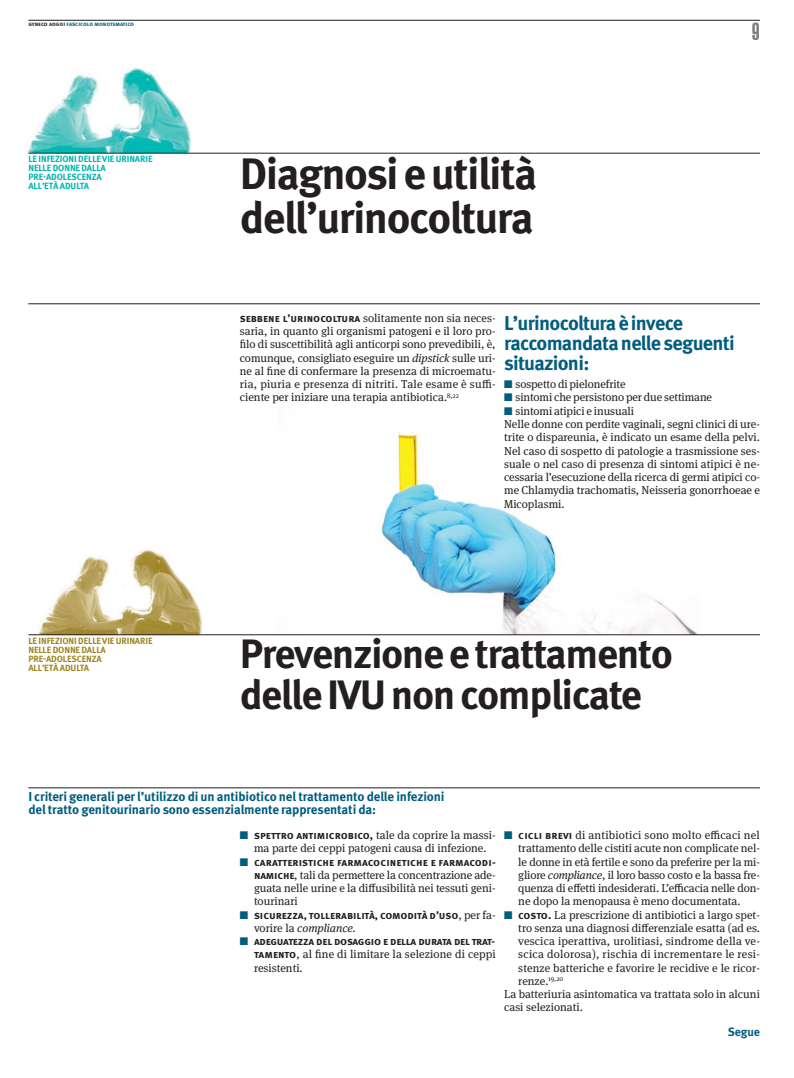
<style>
.page{position:relative;width:794px;height:1078px;background:#fff}
.page>*{position:absolute;margin:0;border:0;box-sizing:border-box;transform-origin:0 0}
.t1{font:700 44px/44px "Meta Pro";color:#241f1f}
.t2{font:700 41px/41px "Meta Pro";letter-spacing:-.035em;color:#241f1f}
.t3{font:900 extra-condensed 24px "Helvetica";color:#7d7c7e}
.t4{font:700 20px/20px "Meta Pro";letter-spacing:-.035em;color:#005d7f}
.t5{font:700 13px/13px "Meta Pro";letter-spacing:-.01em;color:#005d7f}
.t6{font:700 12px "Meta Pro";color:#005d7f}
.t7{font:11.5px/13.2px "Meta Serif OT";color:#241f1f;text-align:justify}
.t8{font:11.5px "Meta Serif OT";letter-spacing:.02em;color:#241f1f}
.t9{font:italic 11.5px "Meta Serif OT";color:#241f1f}
.t10{font:700 11px "Meta Pro";letter-spacing:-.01em;color:#241f1f}
.t11{font:700 9px/9px "Meta Pro";letter-spacing:-.01em;color:#00b5ae}
.t12{font:700 9px/9px "Meta Pro";letter-spacing:-.01em;color:#9e8521}
.t13{font:700 6px "Meta Pro";letter-spacing:-.01em;color:#005d7f}
.s1{color:#241f1f}
.s2{font-family:"Meta Pro";font-weight:700;font-size:11px}
.s3{font-style:italic}
.s4{color:#005d7f}
.s5{font-weight:700}
.s6{font-family:"Meta Serif OT";font-weight:400;font-size:11.5px}
.s7{font-style:normal}
</style>
<div class="page">
<img style="left:277px;top:360px;width:420px;height:274px">
<hr style="left:28px;top:20px;width:732px;height:1px;background:#241f1f">
<img style="left:27px;top:66px;width:164px;height:87px">
<hr style="left:28px;top:153px;width:732px;height:1px;background:#241f1f">
<img style="left:38px;top:549px;width:165px;height:85px">
<hr style="left:28px;top:634px;width:732px;height:1px;background:#241f1f">
<hr style="left:28px;top:303px;width:732px;height:1px;background:#241f1f">
<hr style="left:28px;top:787px;width:732px;height:1px;background:#241f1f">
<p class="t13" style="left:28px;top:22px;width:107px"><span class="s1">gyneco aogoi</span> fascicolo monotematico</p>
<h3 class="t3" style="left:752px;top:23px;width:9px">9</h3>
<p class="t11" style="left:28px;top:155px;width:126px">LE INFEZIONI DELLE VIE URINARIE<br>NELLE DONNE DALLA<br>PRE-ADOLESCENZA<br>ALL’ETÀ ADULTA</p>
<h1 class="t1" style="left:240px;top:155px;width:299px">Diagnosi e utilità dell’urinocoltura</h1>
<p class="t7" style="left:240px;top:312px;width:257px"><span class="s2">sebbene l’urinocoltura</span> solitamente non sia neces&shy;saria, in quanto gli organismi patogeni e il loro pro&shy;filo di suscettibilità agli anticorpi sono prevedibili, è, comunque, consigliato eseguire un <span class="s3">dipstick</span> sulle uri&shy;ne al fine di confermare la presenza di microematu&shy;ria, piuria e presenza di nitriti. Tale esame è suffi&shy;ciente per iniziare una terapia antibiotica.<sup>8,22</sup></p>
<h3 class="t4" style="left:504px;top:314px;width:232px">L’urinocoltura è invece raccomandata nelle seguenti situazioni:</h3>
<p class="t7" style="left:504px;top:378px;width:123px"><span class="s4">■</span> sospetto di pielonefrite</p>
<p class="t7" style="left:504px;top:391px;width:209px"><span class="s4">■</span> sintomi che persistono per due settimane</p>
<p class="t7" style="left:504px;top:405px;width:257px;text-align:left"><span class="s4">■</span> sintomi atipici e inusuali<br>Nelle donne con perdite vaginali, segni clinici di ure&shy;trite o dispareunia, è indicato un esame della pelvi.<br>Nel caso di sospetto di patologie a trasmissione ses&shy;suale o nel caso di presenza di sintomi atipici è ne&shy;cessaria l’esecuzione della ricerca di germi atipici co&shy;me Chlamydia trachomatis, Neisseria gonorrhoeae e Micoplasmi.</p>
<p class="t12" style="left:28px;top:636px;width:126px">LE INFEZIONI DELLE VIE URINARIE<br>NELLE DONNE DALLA<br>PRE-ADOLESCENZA<br>ALL’ETÀ ADULTA</p>
<h2 class="t2" style="left:240px;top:636px;width:435px">Prevenzione e trattamento delle IVU non complicate</h2>
<p class="t5" style="left:28px;top:791px;width:418px">I criteri generali per l’utilizzo di un antibiotico nel trattamento delle infezioni del tratto genitourinario sono essenzialmente rappresentati da:</p>
<p class="t7" style="left:240px;top:829px;width:257px;text-align:center"><span class="s4">■</span> <span class="s2">spettro antimicrobico</span><span class="s5">,</span> tale da coprire la massi&shy;ma parte dei ceppi patogeni causa di infezione.</p>
<p class="t10" style="left:240px;top:857px;width:257px"><span class="s4">■</span> caratteristiche farmacocinetiche e farmacodi-</p>
<p class="t7" style="left:254px;top:868px;width:243px"><span class="s2">namiche</span>, tali da permettere la concentrazione ade&shy;guata nelle urine e la diffusibilità nei tessuti geni&shy;tourinari</p>
<p class="t10" style="left:240px;top:910px;width:257px"><span class="s4">■</span> sicurezza, tollerabilità, comodità d’uso<span class="s6">, per fa-</span></p>
<p class="t9" style="left:254px;top:923px;width:103px"><span class="s7">vorire la</span> compliance.</p>
<p class="t10" style="left:240px;top:936px;width:257px"><span class="s4">■</span> adeguatezza del dosaggio e della durata del trat-</p>
<p class="t7" style="left:254px;top:948px;width:243px"><span class="s2">tamento</span>, al fine di limitare la selezione di ceppi resistenti.</p>
<p class="t7" style="left:518px;top:829px;width:243px;text-indent:-14px"><span class="s4">■</span> <span class="s2">cicli brevi</span> di antibiotici sono molto efficaci nel trattamento delle cistiti acute non complicate nel&shy;le donne in età fertile e sono da preferire per la mi&shy;gliore <span class="s3">compliance</span>, il loro basso costo e la bassa fre&shy;quenza di effetti indesiderati. L’efficacia nelle don&shy;ne dopo la menopausa è meno documentata.</p>
<p class="t7" style="left:504px;top:908px;width:257px"><span class="s4">■</span> <span class="s2">costo</span><span class="s5">.</span> La prescrizione di antibiotici a largo spet-</p>
<p class="t7" style="left:518px;top:921px;width:243px">tro senza una diagnosi differenziale esatta (ad es.</p>
<p class="t7" style="left:518px;top:935px;width:243px">vescica iperattiva, urolitiasi, sindrome della ve-</p>
<p class="t8" style="left:518px;top:949px;width:243px">scica dolorosa), rischia di incrementare le resi-</p>
<p class="t7" style="left:518px;top:961px;width:243px">stenze batteriche e favorire le recidive e le ricor-</p>
<p class="t7" style="left:518px;top:974px;width:46px">renze.<sup>19,20</sup></p>
<p class="t7" style="left:504px;top:988px;width:257px">La batteriuria asintomatica va trattata solo in alcuni</p>
<p class="t7" style="left:504px;top:1001px;width:80px">casi selezionati.</p>
<p class="t6" style="left:727px;top:1027px;width:34px">Segue</p>
</div>
